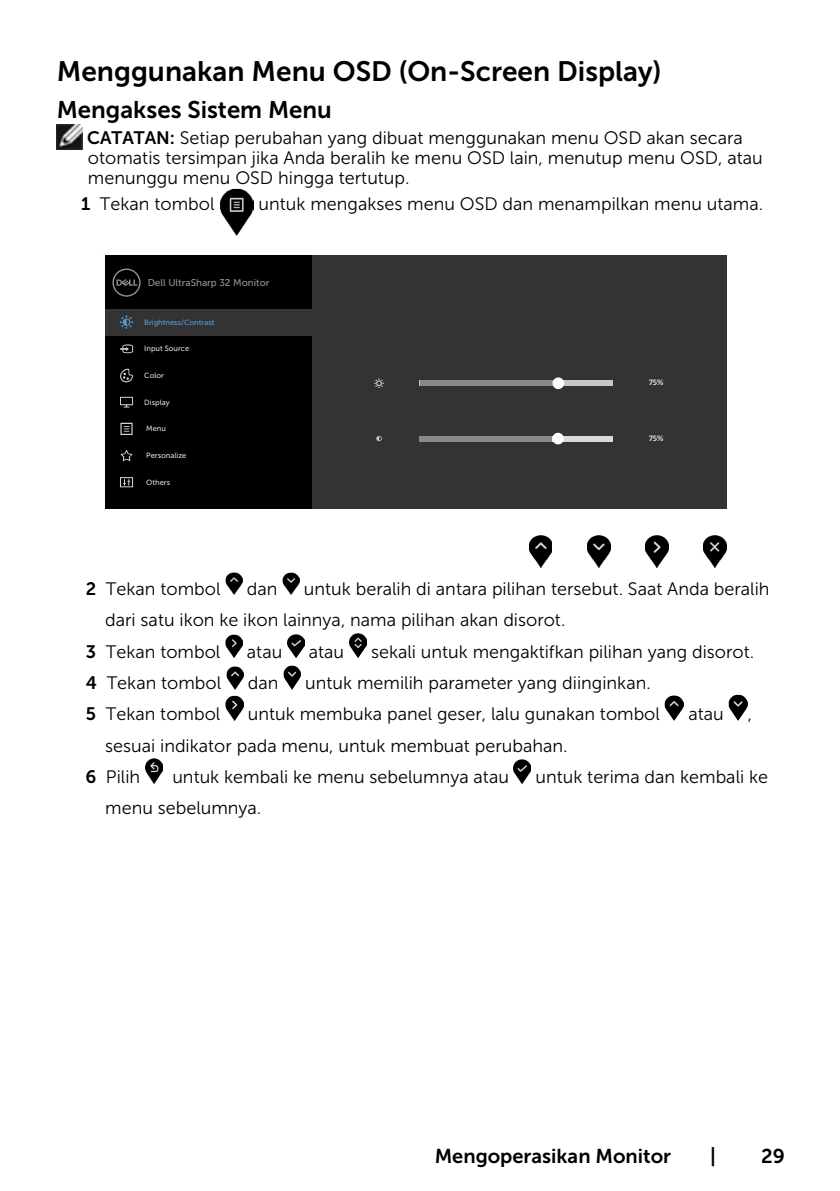
<style>
.page{position:relative;width:840px;height:1191px;background:#fff}
.page>*{position:absolute;margin:0;border:0;box-sizing:border-box;transform-origin:0 0}
.t1{font:28px "Museo Sans For Dell 700";color:#000}
.t2{font:24px "Museo Sans For Dell 700";color:#000}
.t3{font:20px "Museo Sans For Dell 700";color:#000}
.t4{font:18px/20px "Museo Sans For Dell 300";color:#000}
.t5{font:9.8px "Museo Sans For Dell 500";color:#939393}
.t6{font:700 8.6px "Calibri";color:#d9d9d9}
.t7{font:7.6px "Museo Sans For Dell 500";color:#d9d9d9}
.t8{font:7.6px "Museo Sans For Dell 500";color:#5b9bd5}
.s1{font-family:"Museo Sans For Dell 700"}
</style>
<div class="page">
<img style="left:57px;top:124px;width:25px;height:26px">
<img style="left:220px;top:189px;width:33px;height:47px">
<div style="left:105px;top:255px;width:207px;height:254px;background:#000"></div>
<div style="left:312px;top:255px;width:414px;height:254px;background:#333"></div>
<svg style="left:112px;top:268px;width:28px;height:29px"></svg>
<div style="left:419px;top:380px;width:193px;height:6px;background:#c6c6c2"></div>
<div style="left:419px;top:380px;width:133px;height:6px;background:#888"></div>
<div style="left:419px;top:436px;width:193px;height:5px;background:#d9d9d9"></div>
<div style="left:419px;top:436px;width:133px;height:5px;background:#888"></div>
<div style="left:105px;top:309px;width:207px;height:26px;background:#333"></div>
<div style="left:552px;top:433px;width:11px;height:11px;background:#fff;border-radius:50%"></div>
<div style="left:552px;top:377px;width:12px;height:12px;background:#fff;border-radius:50%"></div>
<img style="left:529px;top:536px;width:22px;height:32px">
<img style="left:587px;top:536px;width:22px;height:32px">
<img style="left:645px;top:536px;width:23px;height:32px">
<img style="left:703px;top:536px;width:23px;height:32px">
<svg style="left:376px;top:436px;width:5px;height:5px"></svg>
<svg style="left:120px;top:315px;width:13px;height:14px"></svg>
<svg style="left:120px;top:344px;width:13px;height:9px"></svg>
<svg style="left:120px;top:368px;width:13px;height:15px"></svg>
<svg style="left:120px;top:397px;width:13px;height:10px"></svg>
<svg style="left:120px;top:423px;width:12px;height:12px"></svg>
<svg style="left:120px;top:450px;width:13px;height:11px"></svg>
<svg style="left:120px;top:477px;width:13px;height:10px"></svg>
<svg style="left:374px;top:378px;width:9px;height:10px"></svg>
<img style="left:225px;top:572px;width:17px;height:23px">
<img style="left:282px;top:572px;width:17px;height:23px">
<img style="left:225px;top:634px;width:17px;height:23px">
<img style="left:287px;top:634px;width:17px;height:23px">
<img style="left:349px;top:634px;width:17px;height:23px">
<img style="left:226px;top:666px;width:17px;height:23px">
<img style="left:283px;top:666px;width:17px;height:23px">
<img style="left:225px;top:695px;width:18px;height:25px">
<img style="left:664px;top:695px;width:19px;height:25px">
<img style="left:728px;top:694px;width:19px;height:26px">
<img style="left:145px;top:758px;width:18px;height:25px">
<img style="left:513px;top:759px;width:17px;height:24px">
<h1 class="t1" style="left:57px;top:55px;width:605px">Menggunakan Menu OSD (On-Screen Display)</h1>
<h2 class="t2" style="left:57px;top:97px;width:276px">Mengakses Sistem Menu</h2>
<p class="t4" style="left:87px;top:128px;width:676px"><span class="s1">CATATAN:</span> Setiap perubahan yang dibuat menggunakan menu OSD akan secara otomatis tersimpan jika Anda beralih ke menu OSD lain, menutup menu OSD, atau menunggu menu OSD hingga tertutup.</p>
<p class="t4" style="left:81px;top:194px;width:135px"><span class="s1">1</span> Tekan tombol</p>
<p class="t4" style="left:258px;top:194px;width:506px">untuk mengakses menu OSD dan menampilkan menu utama.</p>
<p class="t5" style="left:148px;top:277px;width:123px">Dell UltraSharp 32 Monitor</p>
<p class="t8" style="left:144px;top:318px;width:72px">Brightness/Contrast</p>
<p class="t7" style="left:144px;top:344px;width:46px">Input Source</p>
<p class="t7" style="left:144px;top:371px;width:21px">Color</p>
<p class="t7" style="left:144px;top:398px;width:27px">Display</p>
<p class="t7" style="left:146px;top:424px;width:21px">Menu</p>
<p class="t7" style="left:146px;top:451px;width:42px">Personalize</p>
<p class="t7" style="left:146px;top:478px;width:25px">Others</p>
<p class="t6" style="left:648px;top:377px;width:16px">75%</p>
<p class="t6" style="left:648px;top:432px;width:16px">75%</p>
<p class="t4" style="left:86px;top:579px;width:136px"><span class="s1">2</span> Tekan tombol</p>
<p class="t4" style="left:247px;top:579px;width:32px">dan</p>
<p class="t4" style="left:304px;top:579px;width:467px">untuk beralih di antara pilihan tersebut. Saat Anda beralih</p>
<p class="t4" style="left:105px;top:610px;width:461px">dari satu ikon ke ikon lainnya, nama pilihan akan disorot.</p>
<p class="t4" style="left:86px;top:641px;width:136px"><span class="s1">3</span> Tekan tombol</p>
<p class="t4" style="left:247px;top:641px;width:37px">atau</p>
<p class="t4" style="left:309px;top:641px;width:37px">atau</p>
<p class="t4" style="left:371px;top:641px;width:384px">sekali untuk mengaktifkan pilihan yang disorot.</p>
<p class="t4" style="left:86px;top:673px;width:137px"><span class="s1">4</span> Tekan tombol</p>
<p class="t4" style="left:248px;top:673px;width:32px">dan</p>
<p class="t4" style="left:305px;top:673px;width:347px">untuk memilih parameter yang diinginkan.</p>
<p class="t4" style="left:86px;top:704px;width:136px"><span class="s1">5</span> Tekan tombol</p>
<p class="t4" style="left:248px;top:704px;width:413px">untuk membuka panel geser, lalu gunakan tombol</p>
<p class="t4" style="left:688px;top:704px;width:37px">atau</p>
<p class="t4" style="left:747px;top:704px;width:6px">,</p>
<p class="t4" style="left:85px;top:730px;width:483px;line-height:31.4px;text-indent:20px">sesuai indikator pada menu, untuk membuat perubahan.<br><span class="s1">6</span> Pilih</p>
<p class="t4" style="left:172px;top:767px;width:338px">untuk kembali ke menu sebelumnya atau</p>
<p class="t4" style="left:535px;top:767px;width:234px">untuk terima dan kembali ke</p>
<p class="t4" style="left:105px;top:798px;width:158px">menu sebelumnya.</p>
<p class="t3" style="left:434px;top:1144px;width:238px">Mengoperasikan Monitor</p>
<p class="t3" style="left:709px;top:1144px;width:7px">|</p>
<p class="t3" style="left:760px;top:1144px;width:25px">29</p>
</div>
